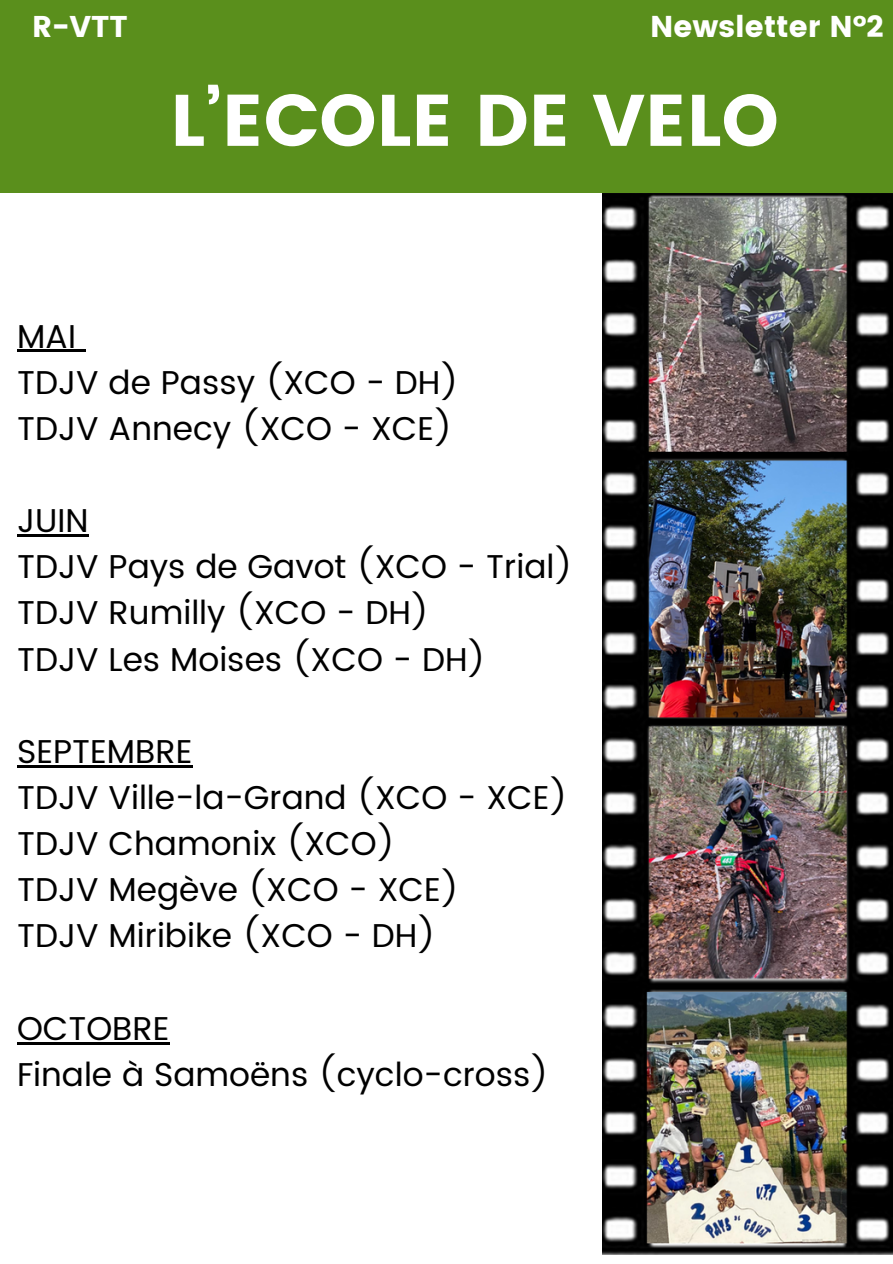
<style>
.page{position:relative;width:893px;height:1264px;background:#fff}
.page>*{position:absolute;margin:0;border:0;box-sizing:border-box;transform-origin:0 0}
.t1{font:72.75px "Poppins";color:#fff}
.t2{font:33px "Poppins";color:#000}
.t3{font:30px "Poppins";color:#fff}
</style>
<div class="page">
<img style="left:602px;top:193px;width:290px;height:1061px">
<div style="left:0;top:0;width:892px;height:193px;background:#5a8f1c"></div>
<hr style="left:17px;top:350px;width:59px;height:2px;background:#000">
<svg style="left:76px;top:350px;width:10px;height:2px"></svg>
<hr style="left:17px;top:534px;width:71px;height:2px;background:#000">
<hr style="left:17px;top:765px;width:175px;height:2px;background:#000">
<hr style="left:17px;top:1042px;width:152px;height:2px;background:#000">
<p class="t3" style="left:32px;top:9px;width:97px">R-VTT</p>
<p class="t3" style="left:650px;top:9px;width:235px">Newsletter N°2</p>
<p class="t1" style="left:170px;top:78px;width:610px">L’ECOLE DE VELO</p>
<p class="t2" style="left:17px;top:317px;width:61px">MAI</p>
<p class="t2" style="left:17px;top:363px;width:443px">TDJV de Passy (XCO - DH)</p>
<p class="t2" style="left:17px;top:409px;width:437px">TDJV Annecy (XCO - XCE)</p>
<p class="t2" style="left:17px;top:501px;width:73px">JUIN</p>
<p class="t2" style="left:17px;top:547px;width:557px">TDJV Pays de Gavot (XCO - Trial)</p>
<p class="t2" style="left:17px;top:593px;width:414px">TDJV Rumilly (XCO - DH)</p>
<p class="t2" style="left:17px;top:640px;width:470px">TDJV Les Moises (XCO - DH)</p>
<p class="t2" style="left:17px;top:732px;width:177px">SEPTEMBRE</p>
<p class="t2" style="left:17px;top:778px;width:552px">TDJV Ville-la-Grand (XCO - XCE)</p>
<p class="t2" style="left:17px;top:824px;width:380px">TDJV Chamonix (XCO)</p>
<p class="t2" style="left:17px;top:870px;width:444px">TDJV Megève (XCO - XCE)</p>
<p class="t2" style="left:17px;top:916px;width:420px">TDJV Miribike (XCO - DH)</p>
<p class="t2" style="left:17px;top:1009px;width:154px">OCTOBRE</p>
<p class="t2" style="left:17px;top:1055px;width:533px">Finale à Samoëns (cyclo-cross)</p>
</div>
